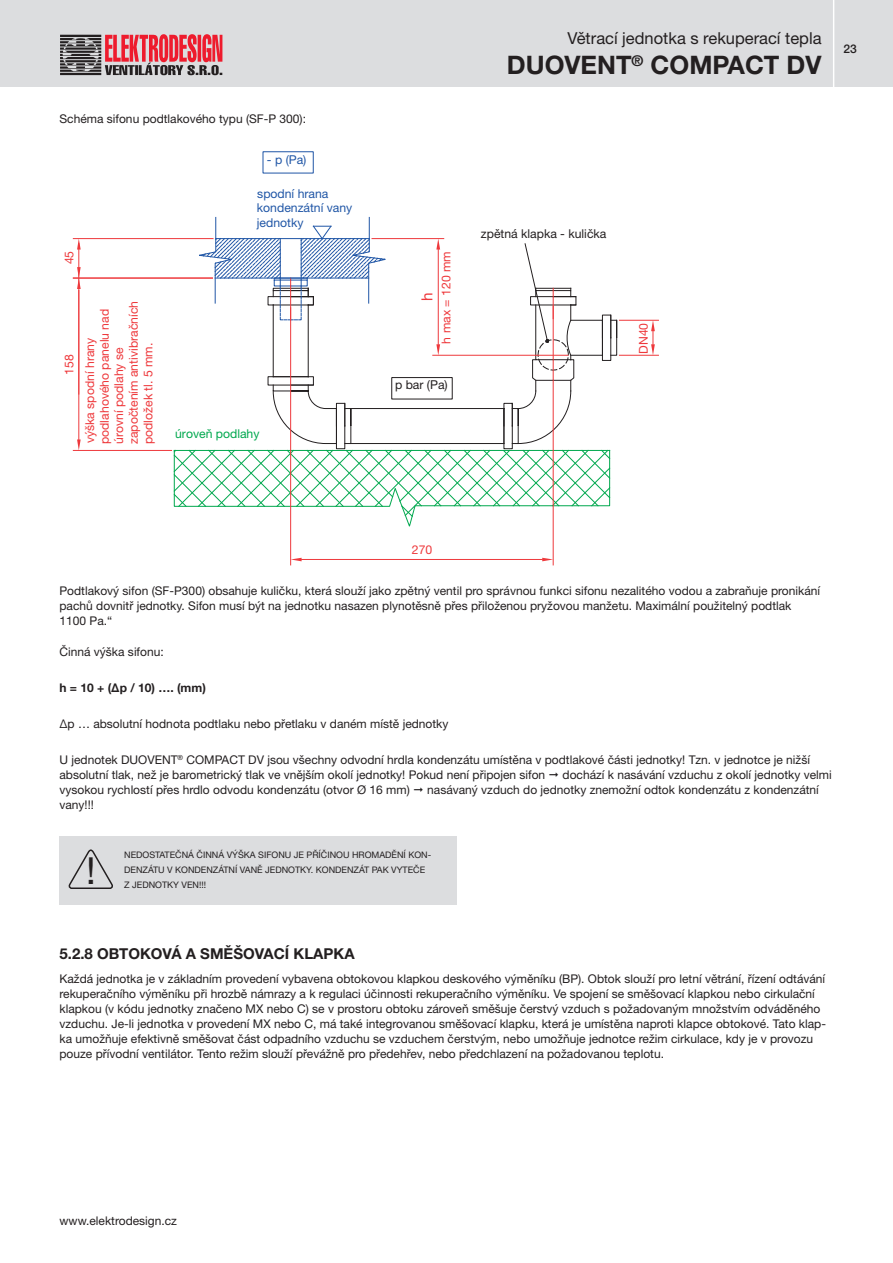
<style>
.page{position:relative;width:893px;height:1263px;background:#fff}
.page>*{position:absolute;margin:0;border:0;box-sizing:border-box;transform-origin:0 0}
.t1{font:37.35px "Helvetica Neue LT Pro";color:#231f20}
.t2{font:700 25.5px "Helvetica Neue LT Pro";color:#231f20}
.t3{font:16.5px "Helvetica Neue LT Pro";color:#231f20}
.t4{font:15.3px "Helvetica Neue LT Pro";color:#ee393c}
.t5{font:700 15px "Helvetica Neue LT Pro";color:#231f20}
.t6{font:12.15px/14.5px "Helvetica Neue LT Pro";color:#ee393c}
.t7{font:12.15px/14.5px "Helvetica Neue LT Pro";color:#2056a6}
.t8{font:12.15px "Helvetica Neue LT Pro";color:#231f20}
.t9{font:12.15px "Helvetica Neue LT Pro";color:#00a84e}
.t10{font:12px/15px "Helvetica Neue LT Pro";color:#231f20}
.t11{font:700 12px "Helvetica Neue LT Pro";color:#231f20}
.t12{font:500 12px "Helvetica Neue LT Pro";color:#231f20}
.t13{font:9px/15px "Helvetica Neue LT Pro";color:#231f20}
</style>
<div class="page">
<div style="left:0;top:0;width:893px;height:87px;background:#dcdddf"></div>
<hr style="left:833px;top:0;width:1px;height:89px;background:#fff">
<svg style="left:60px;top:34px;width:162px;height:41px"></svg>
<hr style="left:73px;top:450px;width:99px;height:1px;background:#ee393c">
<svg style="left:77px;top:439px;width:4px;height:11px"></svg>
<div style="left:263px;top:151px;width:51px;height:22px;border:1px solid #2056a6"></div>
<hr style="left:73px;top:238px;width:140px;height:1px;background:#ee393c">
<hr style="left:73px;top:278px;width:139px;height:1px;background:#ee393c">
<svg style="left:77px;top:239px;width:4px;height:11px"></svg>
<svg style="left:77px;top:267px;width:4px;height:22px"></svg>
<hr style="left:290px;top:308px;width:1px;height:257px;background:#ee393c">
<hr style="left:553px;top:306px;width:1px;height:259px;background:#ee393c">
<hr style="left:302px;top:559px;width:240px;height:1px;background:#ee393c">
<svg style="left:291px;top:558px;width:11px;height:3px"></svg>
<svg style="left:542px;top:558px;width:11px;height:3px"></svg>
<hr style="left:619px;top:320px;width:39px;height:1px;background:#ee393c">
<hr style="left:619px;top:355px;width:39px;height:1px;background:#ee393c">
<svg style="left:651px;top:320px;width:4px;height:35px"></svg>
<svg style="left:173px;top:217px;width:445px;height:312px"></svg>
<hr style="left:78px;top:290px;width:1px;height:151px;background:#ee393c">
<hr style="left:78px;top:244px;width:1px;height:150px;background:#ee393c">
<div style="left:60px;top:836px;width:397px;height:68px;background:#dcdddf"></div>
<svg style="left:68px;top:849px;width:45px;height:40px"></svg>
<p class="t10" style="left:60px;top:111px;width:248px">Schéma sifonu podtlakového typu (SF-P 300):</p>
<p class="t7" style="left:267px;top:152px;width:41px">- p (Pa)</p>
<p class="t6" style="left:62px;top:264px;width:15px;rotate:-90deg">45</p>
<p class="t6" style="left:97px;top:444px;width:144px;rotate:-90deg">podlahového panelu nad úrovní podlahy se započtením antivibračních podložek tl. 5 mm.</p>
<p class="t6" style="left:59px;top:443px;width:107px;line-height:20.5px;text-indent:68px;rotate:-90deg">158 výška spodní hrany</p>
<p class="t7" style="left:257px;top:186px;width:97px">spodní hrana kondenzátní vany jednotky</p>
<p class="t9" style="left:175px;top:426px;width:86px">úroveň podlahy</p>
<h3 class="t3" style="left:568px;top:28px;width:255px">Větrací jednotka s rekuperací tepla</h3>
<h2 class="t2" style="left:507px;top:49px;width:316px">DUOVENT<sup>®</sup> COMPACT DV</h2>
<p class="t12" style="left:843px;top:41px;width:15px">23</p>
<p class="t4" style="left:418px;top:301px;width:10px;rotate:-90deg">h</p>
<p class="t6" style="left:439px;top:344px;width:94px;rotate:-90deg">h max = 120 mm</p>
<p class="t8" style="left:395px;top:377px;width:54px">p bar (Pa)</p>
<p class="t8" style="left:481px;top:226px;width:127px">zpětná klapka - kulička</p>
<p class="t6" style="left:636px;top:354px;width:32px;rotate:-90deg">DN40</p>
<p class="t6" style="left:412px;top:542px;width:22px">270</p>
<p class="t10" style="left:60px;top:582px;width:762px">Podtlakový sifon (SF-P300) obsahuje kuličku, která slouží jako zpětný ventil pro správnou funkci sifonu nezalitého vodou a zabraňuje pronikání pachů dovnitř jednotky. Sifon musí být na jednotku nasazen plynotěsně přes přiloženou pryžovou manžetu. Maximální použitelný podtlak<br>1100 Pa.“</p>
<p class="t10" style="left:60px;top:644px;width:106px">Činná výška sifonu:</p>
<p class="t11" style="left:60px;top:680px;width:148px">h = 10 + (Δp / 10) …. (mm)</p>
<p class="t10" style="left:60px;top:716px;width:390px">Δp … absolutní hodnota podtlaku nebo přetlaku v daném místě jednotky</p>
<p class="t10" style="left:60px;top:752px;width:774px">U jednotek DUOVENT<sup>®</sup> COMPACT DV jsou všechny odvodní hrdla kondenzátu umístěna v podtlakové části jednotky! Tzn. v jednotce je nižší absolutní tlak, než je barometrický tlak ve vnějším okolí jednotky! Pokud není připojen sifon ◻ dochází k nasávání vzduchu z okolí jednotky velmi vysokou rychlostí přes hrdlo odvodu kondenzátu (otvor Ø 16 mm) ◻ nasávaný vzduch do jednotky znemožní odtok kondenzátu z kondenzátní vany!!!</p>
<h1 class="t1" style="left:86px;top:848px;width:11px">!</h1>
<p class="t13" style="left:124px;top:847px;width:309px">NEDOSTATEČNÁ ČINNÁ VÝŠKA SIFONU JE PŘÍČINOU HROMADĚNÍ KON-<br>DENZÁTU V KONDENZÁTNÍ VANĚ JEDNOTKY. KONDENZÁT PAK VYTEČE</p>
<p class="t13" style="left:124px;top:877px;width:83px">Z JEDNOTKY VEN!!!</p>
<p class="t5" style="left:60px;top:945px;width:297px">5.2.8 OBTOKOVÁ A SMĚŠOVACÍ KLAPKA</p>
<p class="t10" style="left:60px;top:971px;width:768px">Každá jednotka je v základním provedení vybavena obtokovou klapkou deskového výměníku (BP). Obtok slouží pro letní větrání, řízení odtávání rekuperačního výměníku při hrozbě námrazy a k regulaci účinnosti rekuperačního výměníku. Ve spojení se směšovací klapkou nebo cirkulační klapkou (v kódu jednotky značeno MX nebo C) se v prostoru obtoku zároveň směšuje čerstvý vzduch s požadovaným množstvím odváděného vzduchu. Je-li jednotka v provedení MX nebo C, má také integrovanou směšovací klapku, která je umístěna naproti klapce obtokové. Tato klap&shy;ka umožňuje efektivně směšovat část odpadního vzduchu se vzduchem čerstvým, nebo umožňuje jednotce režim cirkulace, kdy je v provozu pouze přívodní ventilátor. Tento režim slouží převážně pro předehřev, nebo předchlazení na požadovanou teplotu.</p>
<p class="t10" style="left:60px;top:1213px;width:119px">www.elektrodesign.cz</p>
</div>
